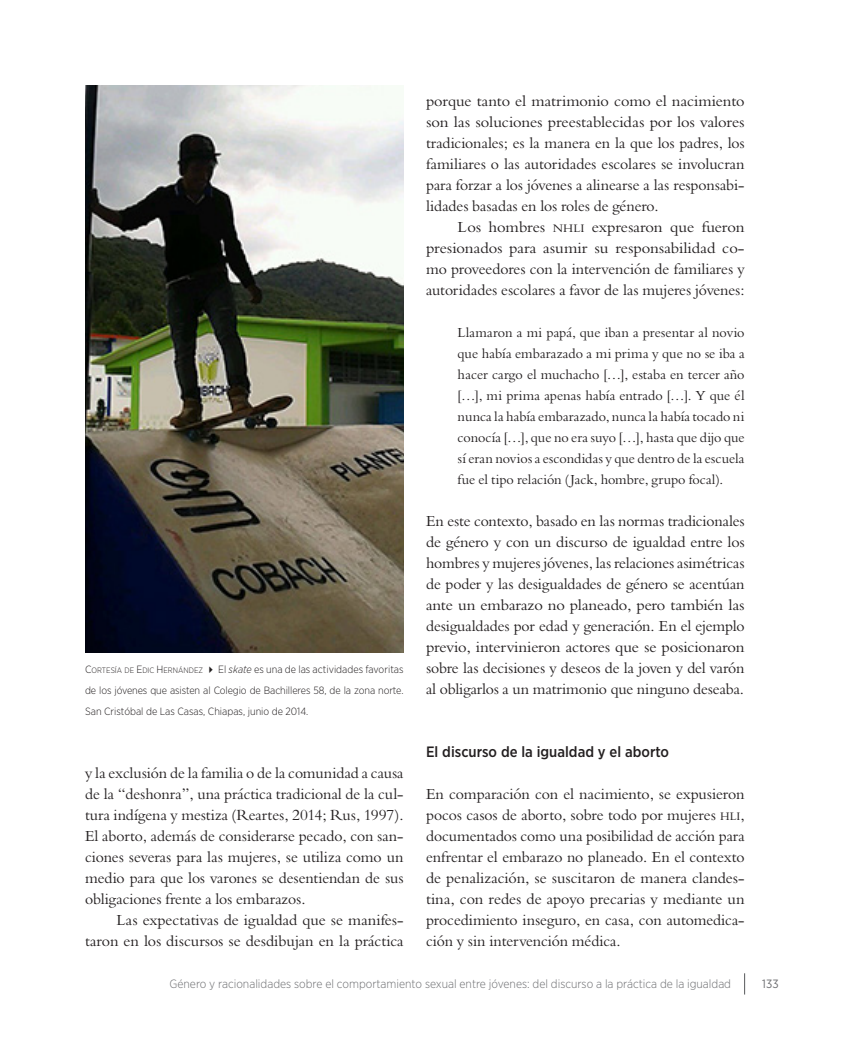
<style>
.page{position:relative;width:851px;height:1063px;background:#fff}
.page>*{position:absolute;margin:0;border:0;box-sizing:border-box;transform-origin:0 0}
.TEXTO_GENERAL_S_S{font:15px/21px "Bergamo Std";letter-spacing:-.005em;color:#231f20;text-align:justify}
.TEXTO_GENERAL{font:15px/21px "Bergamo Std";letter-spacing:-.005em;color:#231f20;text-align:justify}
.TEXTO_GENERAL-2{font:15px/21px "Bergamo Std";letter-spacing:-.005em;color:#231f20;text-align:justify;scale:1.05 1}
.T2{font:500 15px "Gotham Narrow";color:#231f20}
.TEXTO_GENERAL_CITA{font:13.5px/21px "Bergamo Std";color:#231f20;text-align:justify}
.t1{font:300 12px "Gotham Narrow";color:#6c6d70}
.t2{font:12px "Gotham Narrow";color:#6c6d70}
.FOTO_PIE_-_horizonta{font:300 10.5px/21px "Gotham Narrow";color:#231f20;text-align:justify}
.s1{font-style:inherit}
.s2{font-size:7.8px}
.s3{font-style:italic}
.s4{font-size:11.25px}
</style>
<div class="page">
<svg style="left:744px;top:973px;width:1px;height:22px"></svg>
<img style="left:85px;top:85px;width:318px;height:567px">
<p class="FOTO_PIE_-_horizonta" style="left:85px;top:659px;width:320px"><span class="s1">C</span><span class="s2">ORTESÍA DE</span> <span class="s1">E</span><span class="s2">DIC</span> <span class="s1">H</span> <span class="s2">ERNÁNDEZ</span> ✔ El <span class="s3">skate</span> es una de las actividades favoritas de los jóvenes que asisten al Colegio de Bachilleres 58, de la zona norte.<br>San Cristóbal de Las Casas, Chiapas, junio de 2014.</p>
<p class="TEXTO_GENERAL" style="left:85px;top:763px;width:320px">y la exclusión de la familia o de la comunidad a causa de la “deshonra”, una práctica tradicional de la cul&shy;tura indígena y mestiza (Reartes, 2014; Rus, 1997).<br>El aborto, además de considerarse pecado, con san&shy;ciones severas para las mujeres, se utiliza como un medio para que los varones se desentiendan de sus obligaciones frente a los embarazos.</p>
<p class="TEXTO_GENERAL" style="left:85px;top:910px;width:320px;text-align:right">Las expectativas de igualdad que se manifes&shy;taron en los discursos se desdibujan en la práctica</p>
<p class="TEXTO_GENERAL" style="left:426px;top:91px;width:320px">porque tanto el matrimonio como el nacimiento son las soluciones preestablecidas por los valores tradicionales; es la manera en la que los padres, los familiares o las autoridades escolares se involucran para forzar a los jóvenes a alinearse a las responsabi&shy;lidades basadas en los roles de género.</p>
<p class="TEXTO_GENERAL-2" style="left:426px;top:217px;width:305px;text-indent:32px">Los hombres <span class="s4">nhli</span> expresaron que fueron presionados para asumir su responsabilidad co&shy;mo proveedores con la intervención de familiares y autoridades escolares a favor de las mujeres jóvenes:</p>
<p class="TEXTO_GENERAL_CITA" style="left:457px;top:322px;width:288px">Llamaron a mi papá, que iban a presentar al novio que había embarazado a mi prima y que no se iba a hacer cargo el muchacho […], estaba en tercer año […], mi prima apenas había entrado […]. Y que él nunca la había embarazado, nunca la había tocado ni conocía […], que no era suyo […], hasta que dijo que sí eran novios a escondidas y que dentro de la escuela fue el tipo relación (Jack, hombre, grupo focal).</p>
<p class="TEXTO_GENERAL_S_S" style="left:426px;top:511px;width:320px">En este contexto, basado en las normas tradicionales de género y con un discurso de igualdad entre los hombres y mujeres jóvenes, las relaciones asimétricas de poder y las desigualdades de género se acentúan ante un embarazo no planeado, pero también las desigualdades por edad y generación. En el ejemplo previo, intervinieron actores que se posicionaron sobre las decisiones y deseos de la joven y del varón al obligarlos a un matrimonio que ninguno deseaba.</p>
<p class="T2" style="left:426px;top:742px;width:244px">El discurso de la igualdad y el aborto</p>
<p class="TEXTO_GENERAL_S_S" style="left:426px;top:784px;width:320px">En comparación con el nacimiento, se expusieron pocos casos de aborto, sobre todo por mujeres <span class="s4">hli</span>, documentados como una posibilidad de acción para enfrentar el embarazo no planeado. En el contexto de penalización, se suscitaron de manera clandes&shy;tina, con redes de apoyo precarias y mediante un procedimiento inseguro, en casa, con automedica&shy;ción y sin intervención médica.</p>
<p class="t1" style="left:169px;top:976px;width:563px">Género y racionalidades sobre el comportamiento sexual entre jóvenes: del discurso a la práctica de la igualdad</p>
<p class="t2" style="left:762px;top:976px;width:18px">133</p>
</div>
